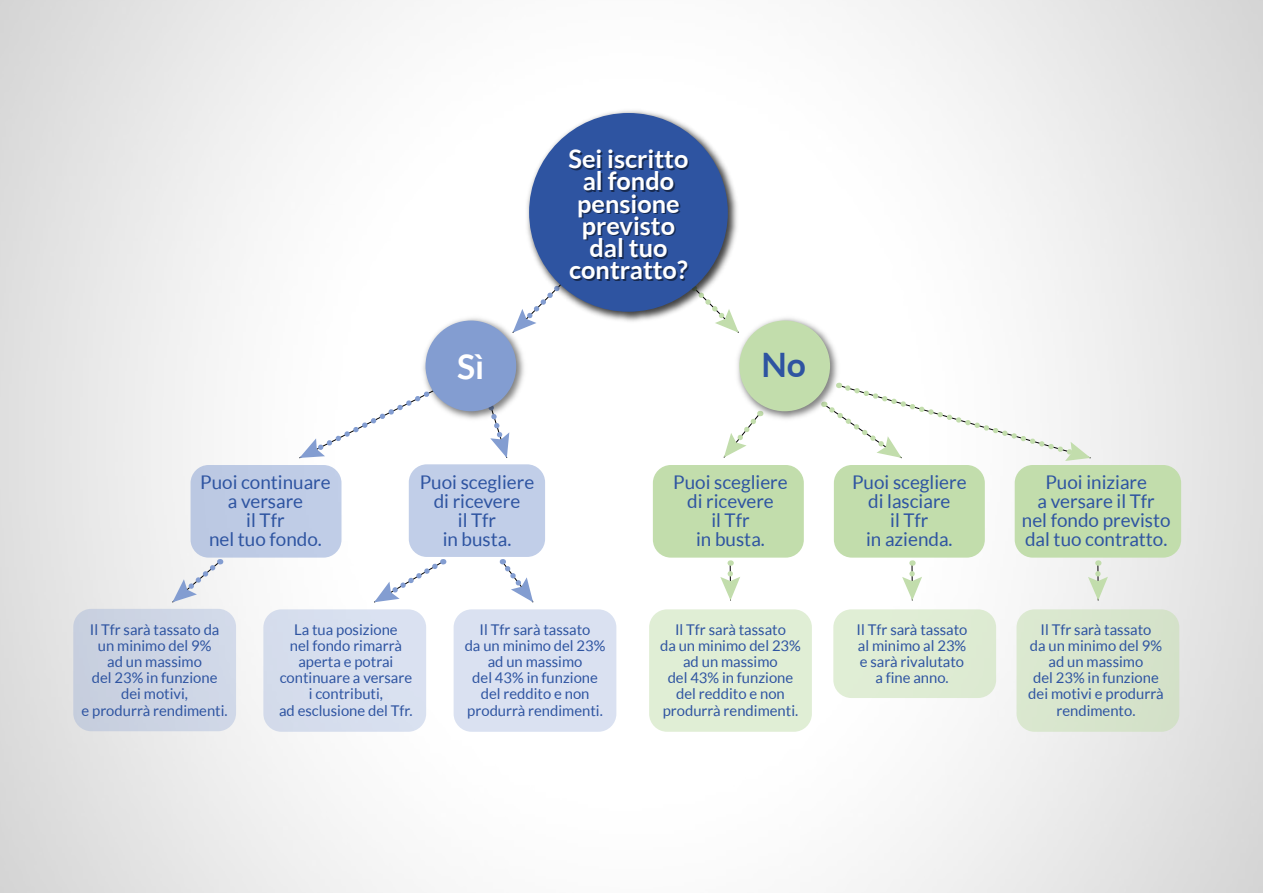
<style>
.page{position:relative;width:1263px;height:893px;background:#fff}
.page>*{position:absolute;margin:0;border:0;box-sizing:border-box;transform-origin:0 0}
.t1{font:700 33.6px "Lato";color:#fff}
.t2{font:700 33.6px "Lato";color:#2e54a1}
.t3{font:700 25.35px/22.2px "Lato";color:#fff;text-align:center}
.t4{font:18.9px/18.9px "Lato";color:#2e54a1;text-align:center}
.t5{font:14.85px/16.2px "Lato";color:#2e54a1;text-align:center}
</style>
<div class="page">
<img style="left:0;top:0;width:1263px;height:893px">
<div style="left:191px;top:465px;width:150px;height:93px;background:#becbe5;border-radius:18px"></div>
<div style="left:653px;top:465px;width:151px;height:93px;background:#c2ddac;border-radius:18px"></div>
<div style="left:834px;top:465px;width:151px;height:93px;background:#c2ddac;border-radius:18px"></div>
<div style="left:1015px;top:465px;width:166px;height:93px;background:#c2ddac;border-radius:18px"></div>
<div style="left:73px;top:609px;width:163px;height:122px;background:#ccd4e3;border-radius:18px"></div>
<div style="left:263px;top:609px;width:163px;height:123px;background:#d7dfef;border-radius:18px"></div>
<div style="left:454px;top:609px;width:162px;height:123px;background:#dae1f1;border-radius:18px"></div>
<div style="left:649px;top:609px;width:163px;height:123px;background:#e0eed5;border-radius:18px"></div>
<div style="left:833px;top:609px;width:163px;height:89px;background:#dfecd4;border-radius:18px"></div>
<div style="left:1016px;top:609px;width:163px;height:123px;background:#d7e5cc;border-radius:18px"></div>
<div style="left:409px;top:464px;width:136px;height:93px;background:#c1cee8;border-radius:18px"></div>
<svg style="left:513px;top:252px;width:78px;height:81px"></svg>
<svg style="left:299px;top:383px;width:146px;height:75px"></svg>
<svg style="left:172px;top:559px;width:49px;height:43px"></svg>
<svg style="left:374px;top:559px;width:70px;height:43px"></svg>
<svg style="left:500px;top:559px;width:33px;height:43px"></svg>
<svg style="left:476px;top:423px;width:33px;height:35px"></svg>
<svg style="left:660px;top:325px;width:73px;height:8px"></svg>
<svg style="left:724px;top:411px;width:37px;height:46px"></svg>
<svg style="left:720px;top:574px;width:20px;height:26px"></svg>
<svg style="left:902px;top:574px;width:20px;height:26px"></svg>
<svg style="left:1088px;top:574px;width:20px;height:26px"></svg>
<img style="left:521px;top:106px;width:221px;height:219px">
<div style="left:529px;top:113px;width:199px;height:199px;background:#2e54a1;border-radius:50%"></div>
<img style="left:419px;top:315px;width:108px;height:108px">
<div style="left:425px;top:321px;width:91px;height:90px;background:#839dd1;border-radius:50%"></div>
<img style="left:733px;top:315px;width:109px;height:108px">
<div style="left:739px;top:321px;width:91px;height:90px;background:#c2ddac;border-radius:50%"></div>
<svg style="left:824px;top:381px;width:266px;height:80px"></svg>
<h2 class="t3" style="left:568px;top:148px;width:122px">Sei iscritto al fondo pensione previsto dal tuo contratto?</h2>
<p class="t4" style="left:200px;top:473px;width:132px">Puoi continuare a versare<br>il Tfr<br>nel tuo fondo.</p>
<h1 class="t1" style="left:457px;top:347px;width:29px">Sì</h1>
<h1 class="t2" style="left:761px;top:346px;width:46px">No</h1>
<p class="t4" style="left:420px;top:473px;width:116px">Puoi scegliere di ricevere<br>il Tfr<br>in busta.</p>
<p class="t4" style="left:673px;top:473px;width:116px">Puoi scegliere di ricevere<br>il Tfr<br>in busta.</p>
<p class="t4" style="left:852px;top:473px;width:116px">Puoi scegliere di lasciare<br>il Tfr<br>in azienda.</p>
<p class="t4" style="left:1022px;top:473px;width:150px">Puoi iniziare<br>a versare il Tfr<br>nel fondo previsto dal tuo contratto.</p>
<p class="t5" style="left:82px;top:621px;width:148px">Il Tfr sarà tassato da un minimo del 9%<br>ad un massimo<br>del 23% in funzione dei motivi,<br>e produrrà rendimenti.</p>
<p class="t5" style="left:279px;top:621px;width:135px">La tua posizione<br>nel fondo rimarrà aperta e potrai continuare a versare i contributi,<br>ad esclusione del Tfr.</p>
<p class="t5" style="left:465px;top:621px;width:142px">Il Tfr sarà tassato<br>da un minimo del 23% ad un massimo<br>del 43% in funzione del reddito e non produrrà rendimenti.</p>
<p class="t5" style="left:660px;top:621px;width:142px">Il Tfr sarà tassato<br>da un minimo del 23% ad un massimo<br>del 43% in funzione del reddito e non produrrà rendimenti.</p>
<p class="t5" style="left:856px;top:621px;width:112px">Il Tfr sarà tassato al minimo al 23% e sarà rivalutato a fine anno.</p>
<p class="t5" style="left:1028px;top:621px;width:137px">Il Tfr sarà tassato<br>da un minimo del 9% ad un massimo<br>del 23% in funzione dei motivi e produrrà rendimento.</p>
</div>
